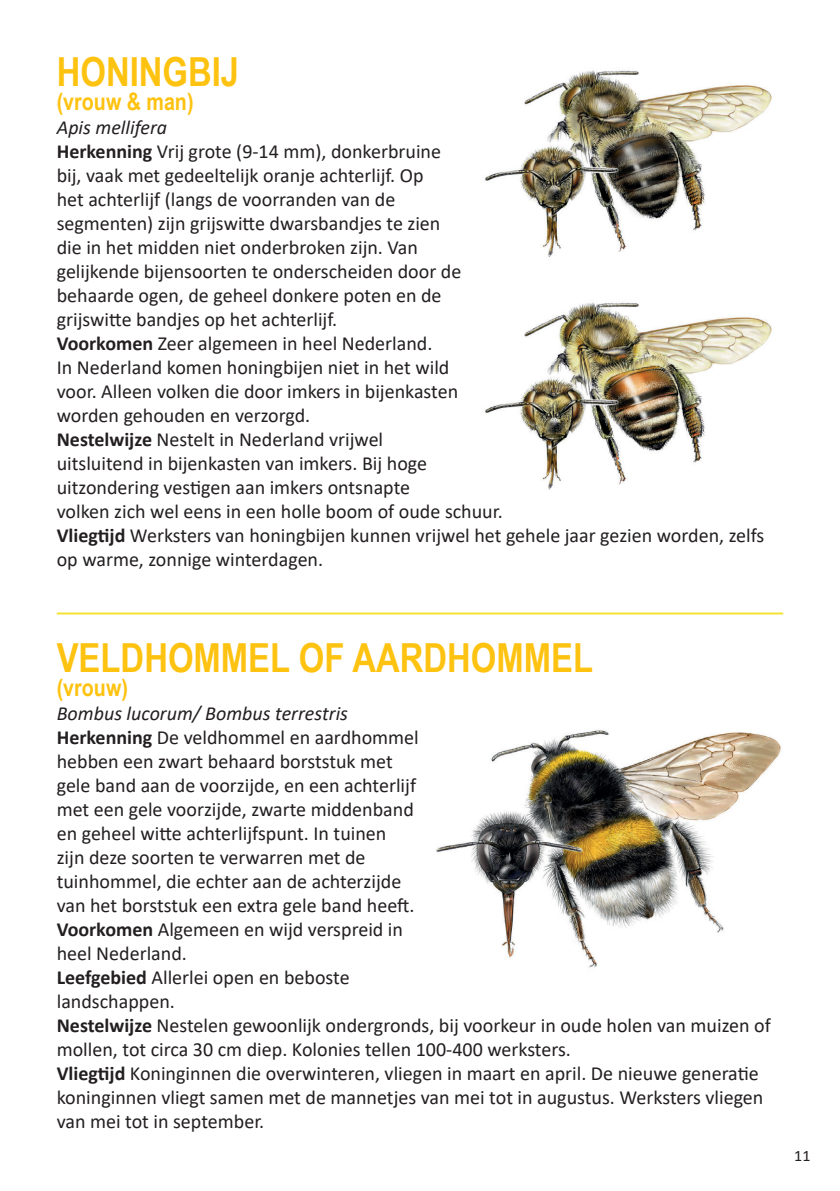
<style>
.page{position:relative;width:840px;height:1191px;background:#fff}
.page>*{position:absolute;margin:0;border:0;box-sizing:border-box;transform-origin:0 0}
.t1{font:700 40px "Arial Narrow";color:#fec210}
.t2{font:700 24px "Arial Narrow";color:#fec210}
.t3{font:20px/24px "Calibri";color:#231f20}
.t4{font:italic 20px "Calibri";color:#231f20}
.t5{font:16px "Calibri";color:#231f20}
.s1{font-weight:700}
</style>
<div class="page">
<img style="left:485px;top:70px;width:287px;height:188px">
<img style="left:485px;top:302px;width:287px;height:187px">
<hr style="left:57px;top:612px;width:725px;height:2px;background:#f4e230">
<img style="left:436px;top:730px;width:345px;height:238px">
<p class="t1" style="left:57px;top:41px;width:184px">HONINGBIJ</p>
<p class="t2" style="left:57px;top:83px;width:138px">(vrouw &amp; man)</p>
<p class="t4" style="left:57px;top:113px;width:112px">Apis mellifera</p>
<p class="t3" style="left:57px;top:139px;width:406px"><span class="s1">Herkenning</span> Vrij grote (9-14 mm), donkerbruine bij, vaak met gedeeltelijk oranje achterlijf. Op<br>het achterlijf (langs de voorranden van de segmenten) zijn grijswitte dwarsbandjes te zien die in het midden niet onderbroken zijn. Van gelijkende bijensoorten te onderscheiden door de behaarde ogen, de geheel donkere poten en de grijswitte bandjes op het achterlijf.</p>
<p class="t3" style="left:57px;top:331px;width:403px"><span class="s1">Voorkomen</span> Zeer algemeen in heel Nederland.<br>In Nederland komen honingbijen niet in het wild voor. Alleen volken die door imkers in bijenkasten worden gehouden en verzorgd.</p>
<p class="t3" style="left:57px;top:427px;width:447px"><span class="s1">Nestelwijze</span> Nestelt in Nederland vrijwel<br>uitsluitend in bijenkasten van imkers. Bij hoge uitzondering vestigen aan imkers ontsnapte<br>volken zich wel eens in een holle boom of oude schuur.</p>
<p class="t3" style="left:57px;top:523px;width:708px"><span class="s1">Vliegtijd</span> Werksters van honingbijen kunnen vrijwel het gehele jaar gezien worden, zelfs op warme, zonnige winterdagen.</p>
<p class="t1" style="left:57px;top:627px;width:537px">VELDHOMMEL OF AARDHOMMEL</p>
<p class="t2" style="left:57px;top:669px;width:73px">(vrouw)</p>
<p class="t4" style="left:57px;top:699px;width:292px">Bombus lucorum/ Bombus terrestris</p>
<p class="t3" style="left:57px;top:725px;width:363px"><span class="s1">Herkenning</span> De veldhommel en aardhommel hebben een zwart behaard borststuk met gele band aan de voorzijde, en een achterlijf met een gele voorzijde, zwarte middenband en geheel witte achterlijfspunt. In tuinen zijn deze soorten te verwarren met de tuinhommel, die echter aan de achterzijde van het borststuk een extra gele band heeft.</p>
<p class="t3" style="left:57px;top:917px;width:347px"><span class="s1">Voorkomen</span> Algemeen en wijd verspreid in heel Nederland.</p>
<p class="t3" style="left:57px;top:965px;width:294px"><span class="s1">Leefgebied</span> Allerlei open en beboste landschappen.</p>
<p class="t3" style="left:57px;top:1013px;width:715px"><span class="s1">Nestelwijze</span> Nestelen gewoonlijk ondergronds, bij voorkeur in oude holen van muizen of mollen, tot circa 30 cm diep. Kolonies tellen 100-400 werksters.</p>
<p class="t3" style="left:57px;top:1061px;width:707px"><span class="s1">Vliegtijd</span> Koninginnen die overwinteren, vliegen in maart en april. De nieuwe generatie koninginnen vliegt samen met de mannetjes van mei tot in augustus. Werksters vliegen van mei tot in september.</p>
<p class="t5" style="left:793px;top:1144px;width:18px">11</p>
</div>
